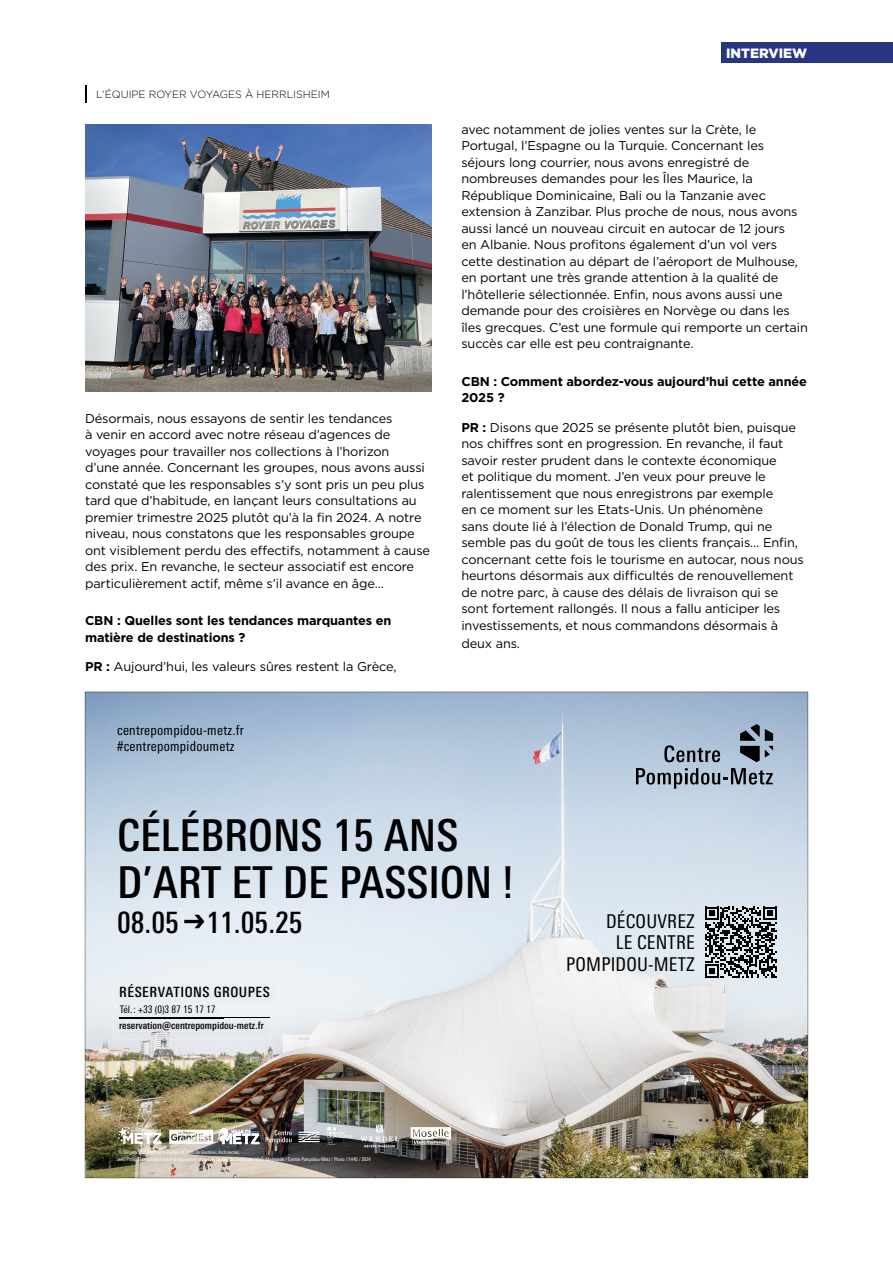
<style>
.page{position:relative;width:893px;height:1263px;background:#fff}
.page>*{position:absolute;margin:0;border:0;box-sizing:border-box;transform-origin:0 0}
.t1{font:500 condensed 43.95px/46.8px "Univers Next Pro";color:#000}
.t2{font:500 condensed 29.4px "Univers Next Pro";color:#000}
.t3{font:condensed 19.05px/21.3px "Univers Next Pro";letter-spacing:.01em;color:#000;text-align:right}
.t4{font:500 condensed 14.1px "Univers Next Pro";letter-spacing:.035em;color:#000}
.t5{font:condensed 13.8px/17px "Univers Next Pro";letter-spacing:.015em;color:#000}
.t6{font:900 13.5px "Gotham";color:#fff}
.t7{font:12.75px/16.5px "Gotham";letter-spacing:-.01em;color:#000}
.t8{font:700 12.75px/16.5px "Gotham";letter-spacing:-.01em;color:#000}
.t9{font:300 10.5px "Gotham";color:#000}
.t10{font:500 condensed 10.2px "Univers Next Pro";color:#000}
.t11{font:condensed 10.2px "Univers Next Pro";color:#000}
.t12{font:condensed 4.95px/6.8px "Univers Next Pro";color:#fff}
.s1{font-weight:700}
</style>
<div class="page">
<div style="left:722px;top:43px;width:171px;height:20px;background:#283583"></div>
<img style="left:85px;top:124px;width:347px;height:267px">
<svg style="left:85px;top:85px;width:1px;height:17px"></svg>
<img style="left:85px;top:692px;width:723px;height:486px">
<p class="t9" style="left:96px;top:87px;width:235px">L’ÉQUIPE ROYER VOYAGES À HERRLISHEIM</p>
<p class="t7" style="left:85px;top:410px;width:347px">Désormais, nous essayons de sentir les tendances<br>à venir en accord avec notre réseau d’agences de voyages pour travailler nos collections à l’horizon<br>d’une année. Concernant les groupes, nous avons aussi constaté que les responsables s’y sont pris un peu plus tard que d’habitude, en lançant leurs consultations au premier trimestre 2025 plutôt qu’à la fin 2024. A notre niveau, nous constatons que les responsables groupe ont visiblement perdu des effectifs, notamment à cause des prix. En revanche, le secteur associatif est encore particulièrement actif, même s’il avance en âge…</p>
<p class="t8" style="left:85px;top:613px;width:308px">CBN : Quelles sont les tendances marquantes en matière de destinations ?</p>
<p class="t7" style="left:85px;top:658px;width:313px"><span class="s1">PR :</span> Aujourd’hui, les valeurs sûres restent la Grèce,</p>
<p class="t5" style="left:117px;top:721px;width:128px">centrepompidou-metz.fr #centrepompidoumetz</p>
<p class="t6" style="left:726px;top:43px;width:83px">INTERVIEW</p>
<p class="t7" style="left:461px;top:120px;width:348px">avec notamment de jolies ventes sur la Crète, le Portugal, l’Espagne ou la Turquie. Concernant les séjours long courrier, nous avons enregistré de nombreuses demandes pour les Îles Maurice, la République Dominicaine, Bali ou la Tanzanie avec extension à Zanzibar. Plus proche de nous, nous avons aussi lancé un nouveau circuit en autocar de 12 jours<br>en Albanie. Nous profitons également d’un vol vers cette destination au départ de l’aéroport de Mulhouse, en portant une très grande attention à la qualité de l’hôtellerie sélectionnée. Enfin, nous avons aussi une demande pour des croisières en Norvège ou dans les îles grecques. C’est une formule qui remporte un certain succès car elle est peu contraignante.</p>
<p class="t8" style="left:461px;top:373px;width:347px">CBN : Comment abordez-vous aujourd’hui cette année<br>2025 ?</p>
<p class="t7" style="left:461px;top:418px;width:344px"><span class="s1">PR :</span> Disons que 2025 se présente plutôt bien, puisque nos chiffres sont en progression. En revanche, il faut savoir rester prudent dans le contexte économique<br>et politique du moment. J’en veux pour preuve le ralentissement que nous enregistrons par exemple<br>en ce moment sur les Etats-Unis. Un phénomène<br>sans doute lié à l’élection de Donald Trump, qui ne semble pas du goût de tous les clients français… Enfin, concernant cette fois le tourisme en autocar, nous nous heurtons désormais aux difficultés de renouvellement de notre parc, à cause des délais de livraison qui se sont fortement rallongés. Il nous a fallu anticiper les investissements, et nous commandons désormais à</p>
<p class="t7" style="left:461px;top:634px;width:60px">deux ans.</p>
<h1 class="t1" style="left:117px;top:812px;width:398px">CÉLÉBRONS 15 ANS<br>D’ART ET DE PASSION !</h1>
<h2 class="t2" style="left:117px;top:905px;width:187px">08.05 11.05.25</h2>
<p class="t4" style="left:119px;top:984px;width:152px">RÉSERVATIONS GROUPES</p>
<p class="t11" style="left:120px;top:1003px;width:97px">Tél. : +33 (0)3 87 15 17 17</p>
<p class="t10" style="left:119px;top:1020px;width:146px">reservation@centrepompidou-metz.fr</p>
<p class="t12" style="left:117px;top:1149px;width:255px">© Shigeru Ban Architects Europe et Jean de Gastines Architectes,<br>avec Philip Gumuchdjian pour la conception du projet lauréat du concours/ Metz Métropole / Centre Pompidou-Metz / Photo 11H45 / 2024</p>
<h3 class="t3" style="left:566px;top:910px;width:130px">DÉCOUVREZ<br>LE CENTRE<br>POMPIDOU-METZ</h3>
</div>
